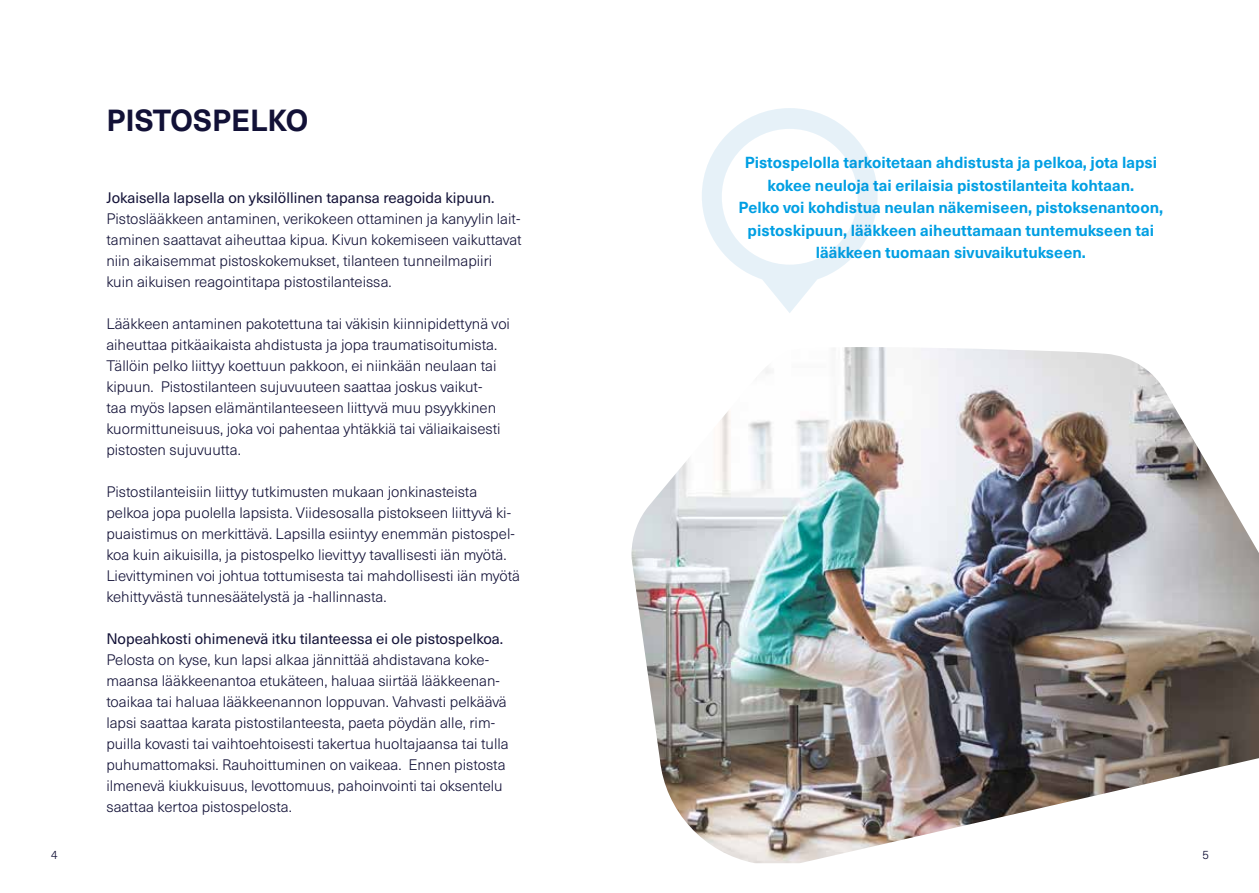
<style>
.page{position:relative;width:1259px;height:893px;background:#fff}
.page>*{position:absolute;margin:0;border:0;box-sizing:border-box;transform-origin:0 0}
.t1{font:700 30px "Neue Haas Unica Pro";color:#121137}
.t2{font:700 15.75px/22.5px "Neue Haas Unica Pro";color:#009fe3;text-align:center}
.t3{font:300 15px/21px "Neue Haas Unica Pro";color:#121137}
.t4{font:15px "Neue Haas Unica Pro";color:#121137}
.t5{font:300 12px "Neue Haas Unica Pro";color:#121137}
</style>
<div class="page">
<svg style="left:702px;top:108px;width:175px;height:205px"></svg>
<img style="left:631px;top:347px;width:628px;height:516px">
<p class="t5" style="left:51px;top:847px;width:8px">4</p>
<h1 class="t1" style="left:106px;top:102px;width:203px">PISTOSPELKO</h1>
<p class="t4" style="left:106px;top:189px;width:390px">Jokaisella lapsella on yksilöllinen tapansa reagoida kipuun.</p>
<p class="t3" style="left:106px;top:208px;width:417px">Pistoslääkkeen antaminen, verikokeen ottaminen ja kanyylin lait&shy;taminen saattavat aiheuttaa kipua. Kivun kokemiseen vaikuttavat niin aikaisemmat pistoskokemukset, tilanteen tunneilmapiiri kuin aikuisen reagointitapa pistostilanteissa.</p>
<p class="t3" style="left:106px;top:313px;width:405px">Lääkkeen antaminen pakotettuna tai väkisin kiinnipidettynä voi aiheuttaa pitkäaikaista ahdistusta ja jopa traumatisoitumista.<br>Tällöin pelko liittyy koettuun pakkoon, ei niinkään neulaan tai kipuun. Pistostilanteen sujuvuuteen saattaa joskus vaikut-<br>taa myös lapsen elämäntilanteeseen liittyvä muu psyykkinen kuormittuneisuus, joka voi pahentaa yhtäkkiä tai väliaikaisesti pistosten sujuvuutta.</p>
<p class="t3" style="left:106px;top:481px;width:415px">Pistostilanteisiin liittyy tutkimusten mukaan jonkinasteista pelkoa jopa puolella lapsista. Viidesosalla pistokseen liittyvä ki&shy;puaistimus on merkittävä. Lapsilla esiintyy enemmän pistospel&shy;koa kuin aikuisilla, ja pistospelko lievittyy tavallisesti iän myötä.<br>Lievittyminen voi johtua tottumisesta tai mahdollisesti iän myötä kehittyvästä tunnesäätelystä ja -hallinnasta.</p>
<p class="t4" style="left:106px;top:630px;width:398px">Nopeahkosti ohimenevä itku tilanteessa ei ole pistospelkoa.</p>
<p class="t3" style="left:106px;top:649px;width:404px">Pelosta on kyse, kun lapsi alkaa jännittää ahdistavana koke&shy;maansa lääkkeenantoa etukäteen, haluaa siirtää lääkkeenan&shy;toaikaa tai haluaa lääkkeenannon loppuvan. Vahvasti pelkäävä lapsi saattaa karata pistostilanteesta, paeta pöydän alle, rim&shy;puilla kovasti tai vaihtoehtoisesti takertua huoltajaansa tai tulla puhumattomaksi. Rauhoittuminen on vaikeaa. Ennen pistosta ilmenevä kiukkuisuus, levottomuus, pahoinvointi tai oksentelu saattaa kertoa pistospelosta.</p>
<p class="t2" style="left:738px;top:152px;width:426px">Pistospelolla tarkoitetaan ahdistusta ja pelkoa, jota lapsi kokee neuloja tai erilaisia pistostilanteita kohtaan.<br>Pelko voi kohdistua neulan näkemiseen, pistoksenantoon, pistoskipuun, lääkkeen aiheuttamaan tuntemukseen tai lääkkeen tuomaan sivuvaikutukseen.</p>
<p class="t5" style="left:1202px;top:847px;width:8px">5</p>
</div>
